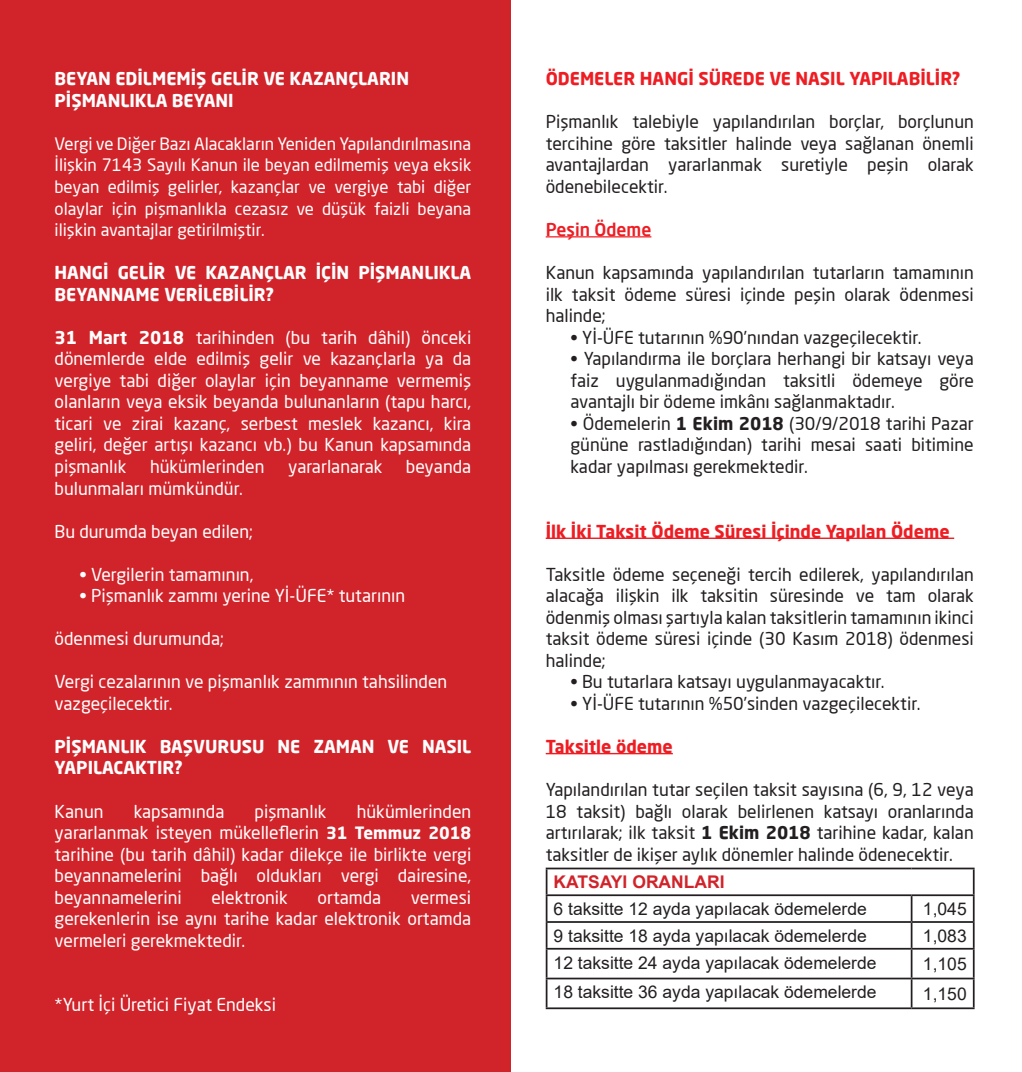
<style>
.page{position:relative;width:1022px;height:1072px;background:#fff}
.page>*{position:absolute;margin:0;border:0;box-sizing:border-box;transform-origin:0 0}
.başlık{font:17.5px/21.5px "Neo Sans Pro";color:#fff;text-align:justify}
.Paragraph_Style_1{font:17.5px/21.5px "Neo Sans Pro";color:#231f20;text-align:justify}
.yazı{font:17.5px/21.5px "Neo Sans Pro";color:#231f20;text-align:justify}
.altı_çizgi{font:17.5px/21.5px "Neo Sans Pro";color:#231f20;text-align:justify}
.t1{font:17.5px "Arial";color:#231f20}
.başlık-2{font:17.5px/21.5px "Neo Sans Pro";color:#231f20;text-align:justify}
.başlık-3{font:700 17.5px/21.5px "Neo Sans Pro";color:#fff}
.Paragraph_Style_1-2{font:17.5px "Neo Sans Pro";color:#fff}
.yazı-2{font:700 17.5px "Neo Sans Pro";color:#ee1d23}
.başlık-4{font:700 17.5px "Neo Sans Pro";color:#ee1d23}
.t2{font:700 17.5px "Arial";color:#d1232a}
.altı_çizgi-2{font:700 17.5px "Neo Sans Pro";color:#ee1d23}
.altı_çizgi-3{font:500 17.5px "Neo Sans Pro";color:#ee1d23}
.t3{font:16.8px/21.5px "Neo Sans Pro";color:#fff;text-align:justify}
.s1{font-weight:700}
.s2{font-weight:700;font-size:16.62px}
</style>
<div class="page">
<hr style="left:546px;top:236px;width:105px;height:1px;background:#ee1d23">
<hr style="left:546px;top:537px;width:408px;height:2px;background:#ee1d23">
<hr style="left:546px;top:753px;width:127px;height:1px;background:#ee1d23">
<svg style="left:547px;top:869px;width:426px;height:25px"></svg>
<svg style="left:547px;top:896px;width:426px;height:111px"></svg>
<hr style="left:973px;top:869px;width:2px;height:25px;background:#231f20">
<hr style="left:973px;top:949px;width:2px;height:28px;background:#231f20">
<hr style="left:912px;top:977px;width:63px;height:2px;background:#231f20">
<hr style="left:973px;top:979px;width:2px;height:28px;background:#231f20">
<hr style="left:912px;top:1007px;width:63px;height:2px;background:#231f20">
<hr style="left:546px;top:894px;width:366px;height:2px;background:#231f20">
<hr style="left:912px;top:894px;width:63px;height:2px;background:#231f20">
<hr style="left:973px;top:896px;width:2px;height:25px;background:#231f20">
<hr style="left:546px;top:921px;width:366px;height:1px;background:#231f20">
<hr style="left:912px;top:921px;width:63px;height:1px;background:#231f20">
<hr style="left:973px;top:922px;width:2px;height:25px;background:#231f20">
<hr style="left:546px;top:947px;width:366px;height:2px;background:#231f20">
<hr style="left:912px;top:947px;width:63px;height:2px;background:#231f20">
<hr style="left:546px;top:867px;width:366px;height:2px;background:#231f20">
<hr style="left:912px;top:867px;width:63px;height:2px;background:#231f20">
<hr style="left:546px;top:977px;width:366px;height:2px;background:#231f20">
<svg style="left:546px;top:869px;width:1px;height:138px"></svg>
<svg style="left:911px;top:896px;width:1px;height:111px"></svg>
<hr style="left:546px;top:1007px;width:366px;height:2px;background:#231f20">
<div style="left:0;top:0;width:511px;height:1071px;background:#d1232a"></div>
<p class="başlık-3" style="left:55px;top:68px;width:356px">BEYAN EDİLMEMİŞ GELİR VE KAZANÇLARIN<br>PİŞMANLIKLA BEYANI</p>
<p class="t3" style="left:55px;top:133px;width:418px">Vergi ve Diğer Bazı Alacakların Yeniden Yapılandırılmasına İlişkin 7143 Sayılı Kanun ile beyan edilmemiş veya eksik beyan edilmiş gelirler, kazançlar ve vergiye tabi diğer olaylar için pişmanlıkla cezasız ve düşük faizli beyana ilişkin avantajlar getirilmiştir.</p>
<p class="başlık-3" style="left:55px;top:261px;width:418px">HANGİ GELİR VE KAZANÇLAR İÇİN PİŞMANLIKLA<br>BEYANNAME VERİLEBİLİR?</p>
<p class="başlık" style="left:55px;top:326px;width:418px"><span class="s1">31 Mart 2018</span> tarihinden (bu tarih dâhil) önceki dönemlerde elde edilmiş gelir ve kazançlarla ya da vergiye tabi diğer olaylar için beyanname vermemiş olanların veya eksik beyanda bulunanların (tapu harcı, ticari ve zirai kazanç, serbest meslek kazancı, kira geliri, değer artışı kazancı vb.) bu Kanun kapsamında pişmanlık</p>
<p class="başlık" style="left:150px;top:455px;width:116px">hükümlerinden</p>
<p class="başlık" style="left:288px;top:455px;width:96px">yararlanarak</p>
<p class="başlık" style="left:406px;top:455px;width:67px">beyanda</p>
<p class="başlık" style="left:55px;top:477px;width:190px">bulunmaları mümkündür.</p>
<p class="başlık" style="left:55px;top:520px;width:200px">Bu durumda beyan edilen;</p>
<p class="Paragraph_Style_1-2" style="left:79px;top:563px;width:176px">• Vergilerin tamamının,</p>
<p class="Paragraph_Style_1-2" style="left:79px;top:585px;width:327px">• Pişmanlık zammı yerine Yİ-ÜFE* tutarının</p>
<p class="başlık" style="left:55px;top:628px;width:171px">ödenmesi durumunda;</p>
<p class="başlık" style="left:55px;top:671px;width:394px">Vergi cezalarının ve pişmanlık zammının tahsilinden vazgeçilecektir.</p>
<p class="başlık-3" style="left:55px;top:735px;width:418px">PİŞMANLIK BAŞVURUSU NE ZAMAN VE NASIL<br>YAPILACAKTIR?</p>
<p class="başlık" style="left:55px;top:800px;width:50px">Kanun</p>
<p class="başlık" style="left:134px;top:800px;width:92px">kapsamında</p>
<p class="başlık" style="left:255px;top:800px;width:74px">pişmanlık</p>
<p class="başlık" style="left:55px;top:800px;width:418px;text-indent:302px">hükümlerinden yararlanmak isteyen mükelleflerin <span class="s2">31 Temmuz 2018 </span>tarihine (bu tarih dâhil) kadar dilekçe ile birlikte vergi beyannamelerini bağlı oldukları vergi dairesine, beyannamelerini</p>
<p class="başlık" style="left:55px;top:886px;width:418px;text-indent:356px">vermesi gerekenlerin ise aynı tarihe kadar elektronik ortamda vermeleri gerekmektedir.</p>
<p class="başlık" style="left:211px;top:886px;width:78px">elektronik</p>
<p class="başlık" style="left:317px;top:886px;width:65px">ortamda</p>
<p class="başlık" style="left:55px;top:993px;width:223px">*Yurt İçi Üretici Fiyat Endeksi</p>
<p class="başlık-4" style="left:546px;top:68px;width:416px">ÖDEMELER HANGİ SÜREDE VE NASIL YAPILABİLİR?</p>
<p class="başlık-2" style="left:546px;top:111px;width:430px">Pişmanlık talebiyle yapılandırılan borçlar, borçlunun tercihine göre taksitler halinde veya sağlanan önemli avantajlardan yararlanmak suretiyle peşin olarak ödenebilecektir.</p>
<p class="altı_çizgi-3" style="left:546px;top:218px;width:107px">Peşin Ödeme</p>
<p class="yazı" style="left:546px;top:262px;width:430px">Kanun kapsamında yapılandırılan tutarların tamamının ilk taksit ödeme süresi içinde peşin olarak ödenmesi halinde;</p>
<p class="Paragraph_Style_1" style="left:570px;top:326px;width:353px">• Yİ-ÜFE tutarının %90’nından vazgeçilecektir.</p>
<p class="Paragraph_Style_1" style="left:570px;top:348px;width:405px">• Yapılandırma ile borçlara herhangi bir katsayı veya faiz uygulanmadığından taksitli ödemeye göre avantajlı bir ödeme imkânı sağlanmaktadır.</p>
<p class="Paragraph_Style_1" style="left:570px;top:412px;width:405px">• Ödemelerin <span class="s1">1 Ekim 2018</span> (30/9/2018 tarihi Pazar gününe rastladığından) tarihi mesai saati bitimine kadar yapılması gerekmektedir.</p>
<p class="yazı-2" style="left:546px;top:520px;width:405px">İlk İki Taksit Ödeme Süresi İçinde Yapılan Ödeme</p>
<p class="yazı" style="left:546px;top:563px;width:430px">Taksitle ödeme seçeneği tercih edilerek, yapılandırılan alacağa ilişkin ilk taksitin süresinde ve tam olarak ödenmiş olması şartıyla kalan taksitlerin tamamının ikinci taksit ödeme süresi içinde (30 Kasım 2018) ödenmesi halinde;</p>
<p class="Paragraph_Style_1" style="left:570px;top:671px;width:316px">• Bu tutarlara katsayı uygulanmayacaktır.</p>
<p class="Paragraph_Style_1" style="left:570px;top:692px;width:352px">• Yİ-ÜFE tutarının %50’sinden vazgeçilecektir.</p>
<p class="altı_çizgi-2" style="left:546px;top:735px;width:129px">Taksitle ödeme</p>
<p class="altı_çizgi" style="left:546px;top:778px;width:430px">Yapılandırılan tutar seçilen taksit sayısına (6, 9, 12 veya 18 taksit) bağlı olarak belirlenen katsayı oranlarında artırılarak; ilk taksit <span class="s1">1 Ekim 2018</span> tarihine kadar, kalan taksitler de ikişer aylık dönemler halinde ödenecektir.</p>
<p class="t2" style="left:554px;top:869px;width:173px">KATSAYI ORANLARI</p>
<p class="t1" style="left:554px;top:896px;width:315px">6 taksitte 12 ayda yapılacak ödemelerde</p>
<p class="t1" style="left:923px;top:896px;width:45px">1,045</p>
<p class="t1" style="left:554px;top:923px;width:315px">9 taksitte 18 ayda yapılacak ödemelerde</p>
<p class="t1" style="left:923px;top:923px;width:45px">1,083</p>
<p class="t1" style="left:554px;top:950px;width:324px">12 taksitte 24 ayda yapılacak ödemelerde</p>
<p class="t1" style="left:923px;top:951px;width:45px">1,105</p>
<p class="t1" style="left:554px;top:980px;width:324px">18 taksitte 36 ayda yapılacak ödemelerde</p>
<p class="t1" style="left:923px;top:981px;width:45px">1,150</p>
</div>
